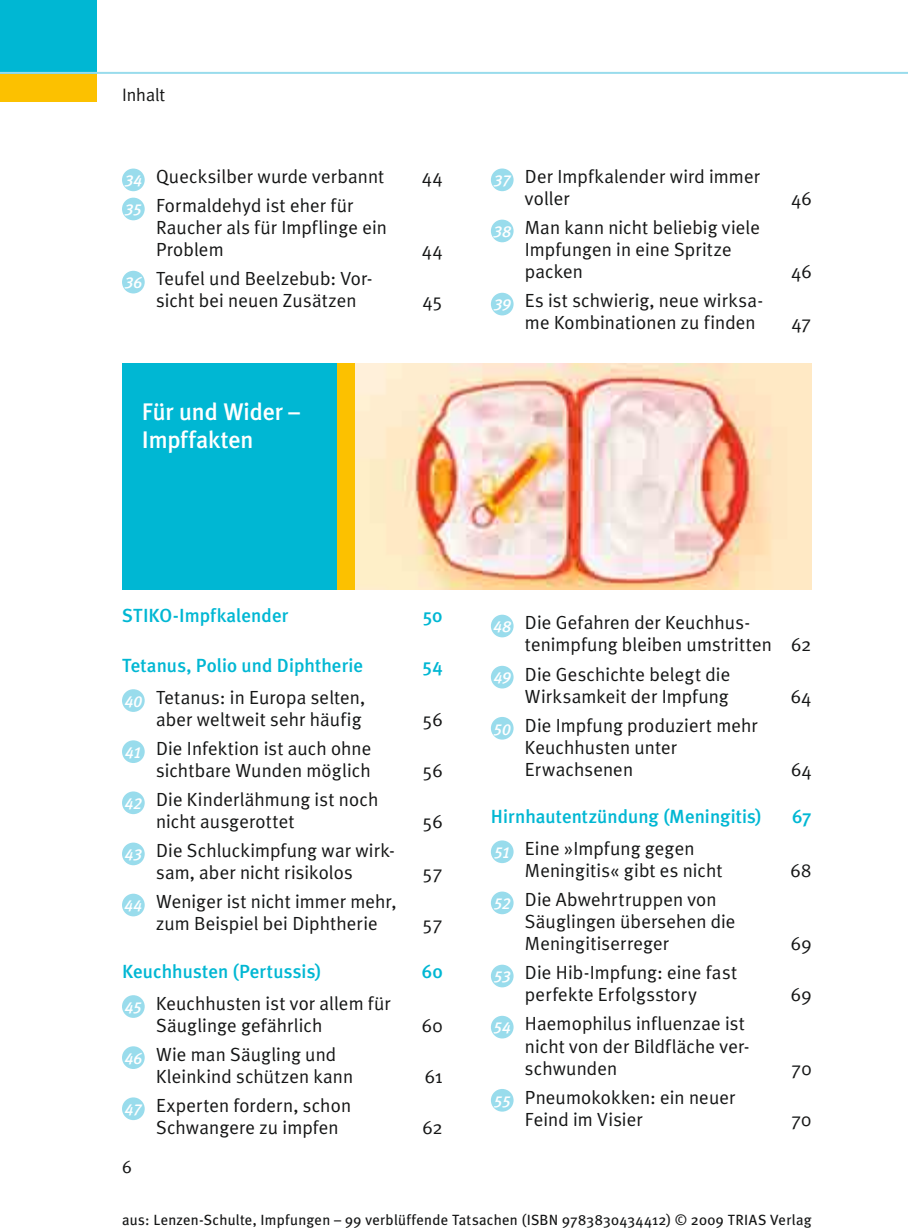
<style>
.page{position:relative;width:908px;height:1231px;background:#fff}
.page>*{position:absolute;margin:0;border:0;box-sizing:border-box;transform-origin:0 0}
.t1{font:500 24px/28px "Meta Plus";letter-spacing:-.01em;color:#fff}
.t2{font:19px/22px "Meta Plus Normal";letter-spacing:.005em;color:#151616}
.t3{font:500 19px "Meta Plus";color:#00b7d3}
.t4{font:18px "Meta Plus Normal";color:#151616}
.t5{font:14.8px "Meta Plus";letter-spacing:.015em;color:#151616}
</style>
<div class="page">
<div style="left:0;top:74px;width:96px;height:27px;background:#fcc100"></div>
<div style="left:0;top:0;width:96px;height:74px;background:#00b7d3"></div>
<div style="left:490px;top:168px;width:23px;height:23px;background:#99dcec;border-radius:50%"></div>
<div style="left:490px;top:219px;width:23px;height:23px;background:#99dcec;border-radius:50%"></div>
<div style="left:490px;top:293px;width:23px;height:22px;background:#99dcec;border-radius:50%"></div>
<div style="left:122px;top:168px;width:23px;height:23px;background:#99dcec;border-radius:50%"></div>
<div style="left:122px;top:198px;width:23px;height:22px;background:#99dcec;border-radius:50%"></div>
<div style="left:122px;top:271px;width:23px;height:22px;background:#99dcec;border-radius:50%"></div>
<hr style="left:0;top:72px;width:907px;height:2px;background:#99dcec">
<img style="left:354px;top:363px;width:457px;height:227px">
<div style="left:122px;top:363px;width:215px;height:227px;background:#00b7d3"></div>
<div style="left:337px;top:363px;width:17px;height:227px;background:#fcc100"></div>
<div style="left:122px;top:689px;width:23px;height:22px;background:#99dcec;border-radius:50%"></div>
<div style="left:122px;top:740px;width:23px;height:23px;background:#99dcec;border-radius:50%"></div>
<div style="left:122px;top:791px;width:23px;height:23px;background:#99dcec;border-radius:50%"></div>
<div style="left:122px;top:842px;width:23px;height:23px;background:#99dcec;border-radius:50%"></div>
<div style="left:122px;top:893px;width:23px;height:23px;background:#99dcec;border-radius:50%"></div>
<div style="left:122px;top:995px;width:23px;height:22px;background:#99dcec;border-radius:50%"></div>
<div style="left:122px;top:1046px;width:23px;height:22px;background:#99dcec;border-radius:50%"></div>
<div style="left:122px;top:1097px;width:23px;height:22px;background:#99dcec;border-radius:50%"></div>
<div style="left:490px;top:614px;width:23px;height:23px;background:#99dcec;border-radius:50%"></div>
<div style="left:490px;top:665px;width:23px;height:23px;background:#99dcec;border-radius:50%"></div>
<div style="left:490px;top:716px;width:23px;height:23px;background:#99dcec;border-radius:50%"></div>
<div style="left:490px;top:840px;width:23px;height:23px;background:#99dcec;border-radius:50%"></div>
<div style="left:490px;top:891px;width:23px;height:23px;background:#99dcec;border-radius:50%"></div>
<div style="left:490px;top:964px;width:23px;height:23px;background:#99dcec;border-radius:50%"></div>
<div style="left:490px;top:1015px;width:23px;height:23px;background:#99dcec;border-radius:50%"></div>
<div style="left:490px;top:1088px;width:23px;height:23px;background:#99dcec;border-radius:50%"></div>
<p class="t4" style="left:122px;top:88px;width:45px">Inhalt</p>
<p class="t2" style="left:125px;top:167px;width:261px"><sub>34</sub> Quecksilber wurde verbannt</p>
<p class="t2" style="left:421px;top:167px;width:22px">44</p>
<p class="t2" style="left:156px;top:196px;width:232px;text-indent:-31px"><sub>35</sub> Formaldehyd ist eher für<br>Raucher als für Impflinge ein<br>Problem</p>
<p class="t2" style="left:421px;top:240px;width:22px">44</p>
<p class="t2" style="left:156px;top:269px;width:218px;text-indent:-31px"><sub>36</sub> Teufel und Beelzebub: Vor&shy;sicht bei neuen Zusätzen</p>
<p class="t1" style="left:142px;top:400px;width:160px">Für und Wider –<br>Impffakten</p>
<p class="t2" style="left:422px;top:291px;width:21px">45</p>
<p class="t2" style="left:524px;top:167px;width:237px;text-indent:-31px"><sub>37</sub> Der Impfkalender wird immer voller</p>
<p class="t2" style="left:524px;top:218px;width:236px;text-indent:-31px"><sub>38</sub> Man kann nicht beliebig viele<br>Impfungen in eine Spritze packen</p>
<p class="t2" style="left:524px;top:291px;width:239px;text-indent:-31px"><sub>39</sub> Es ist schwierig, neue wirksa&shy;me Kombinationen zu finden</p>
<p class="t2" style="left:790px;top:189px;width:22px">46</p>
<p class="t2" style="left:790px;top:262px;width:22px">46</p>
<p class="t2" style="left:791px;top:313px;width:21px">47</p>
<p class="t3" style="left:122px;top:607px;width:168px">STIKO-Impfkalender</p>
<p class="t3" style="left:422px;top:607px;width:21px">50</p>
<p class="t3" style="left:122px;top:658px;width:242px">Tetanus, Polio und Diphtherie</p>
<p class="t3" style="left:422px;top:658px;width:22px">54</p>
<p class="t2" style="left:125px;top:687px;width:242px;text-align:right"><sub>40</sub> Tetanus: in Europa selten, aber weltweit sehr häufig</p>
<p class="t2" style="left:422px;top:709px;width:22px">56</p>
<p class="t2" style="left:125px;top:738px;width:248px;text-align:right"><sub>41</sub> Die Infektion ist auch ohne sichtbare Wunden möglich</p>
<p class="t2" style="left:156px;top:790px;width:224px;text-indent:-31px"><sub>42</sub> Die Kinderlähmung ist noch nicht ausgerottet</p>
<p class="t2" style="left:125px;top:841px;width:271px;text-align:center"><sub>43</sub> Die Schluckimpfung war wirk&shy;sam, aber nicht risikolos</p>
<p class="t2" style="left:156px;top:892px;width:242px;text-indent:-31px"><sub>44</sub> Weniger ist nicht immer mehr, zum Beispiel bei Diphtherie</p>
<p class="t2" style="left:422px;top:760px;width:22px">56</p>
<p class="t2" style="left:422px;top:812px;width:22px">56</p>
<p class="t2" style="left:422px;top:863px;width:21px">57</p>
<p class="t2" style="left:422px;top:914px;width:21px">57</p>
<p class="t3" style="left:122px;top:964px;width:201px">Keuchhusten (Pertussis)</p>
<p class="t3" style="left:421px;top:964px;width:22px">60</p>
<p class="t2" style="left:156px;top:993px;width:236px;text-indent:-31px"><sub>45</sub> Keuchhusten ist vor allem für<br>Säuglinge gefährlich</p>
<p class="t2" style="left:421px;top:1015px;width:22px">60</p>
<p class="t2" style="left:156px;top:1044px;width:198px;text-indent:-31px"><sub>46</sub> Wie man Säugling und<br>Kleinkind schützen kann</p>
<p class="t2" style="left:156px;top:1095px;width:196px;text-indent:-31px"><sub>47</sub> Experten fordern, schon<br>Schwangere zu impfen</p>
<p class="t4" style="left:122px;top:1159px;width:11px">6</p>
<p class="t2" style="left:424px;top:1066px;width:19px">61</p>
<p class="t2" style="left:422px;top:1117px;width:22px">62</p>
<p class="t2" style="left:524px;top:613px;width:288px;text-indent:-31px"><sub>48</sub> Die Gefahren der Keuchhus&shy;tenimpfung bleiben umstritten 62</p>
<p class="t2" style="left:493px;top:664px;width:238px;text-align:right"><sub>49</sub> Die Geschichte belegt die<br>Wirksamkeit der Impfung</p>
<p class="t2" style="left:790px;top:686px;width:22px">64</p>
<p class="t2" style="left:524px;top:715px;width:234px;text-indent:-31px"><sub>50</sub> Die Impfung produziert mehr<br>Keuchhusten unter<br>Erwachsenen</p>
<p class="t2" style="left:790px;top:759px;width:22px">64</p>
<p class="t3" style="left:490px;top:809px;width:272px">Hirnhautentzündung (Meningitis)</p>
<p class="t3" style="left:791px;top:809px;width:21px">67</p>
<p class="t2" style="left:524px;top:838px;width:199px;text-indent:-31px"><sub>51</sub> Eine »Impfung gegen<br>Meningitis« gibt es nicht</p>
<p class="t2" style="left:790px;top:860px;width:22px">68</p>
<p class="t2" style="left:524px;top:890px;width:212px;text-indent:-31px"><sub>52</sub> Die Abwehrtruppen von<br>Säuglingen übersehen die<br>Meningitis erreger</p>
<p class="t2" style="left:493px;top:963px;width:245px;text-align:center"><sub>53</sub> Die Hib-Impfung: eine fast perfekte Erfolgsstory</p>
<p class="t2" style="left:524px;top:1014px;width:226px;text-indent:-31px"><sub>54</sub> Haemophilus influenzae ist nicht von der Bildfläche ver&shy;schwunden</p>
<p class="t2" style="left:524px;top:1087px;width:212px;text-indent:-31px"><sub>55</sub> Pneumokokken: ein neuer<br>Feind im Visier</p>
<p class="t2" style="left:790px;top:934px;width:22px">69</p>
<p class="t2" style="left:790px;top:985px;width:22px">69</p>
<p class="t2" style="left:790px;top:1058px;width:22px">70</p>
<p class="t2" style="left:790px;top:1109px;width:22px">70</p>
<p class="t5" style="left:122px;top:1213px;width:690px">aus: Lenzen-Schulte, Impfungen – 99 verblüffende Tatsachen (ISBN 9783830434412) © 2009 TRIAS Verlag</p>
</div>
